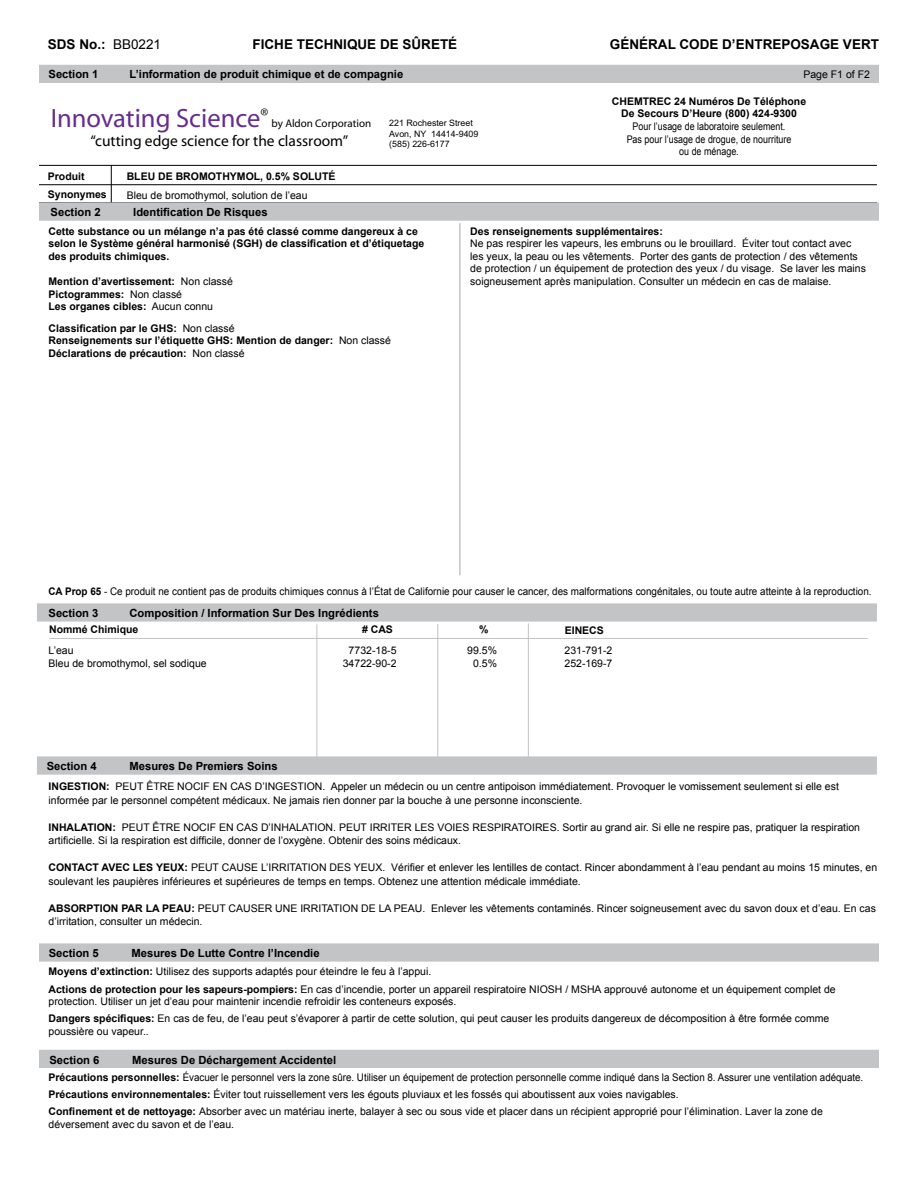
<style>
.page{position:relative;width:918px;height:1188px;background:#fff}
.page>*{position:absolute;margin:0;border:0;box-sizing:border-box;transform-origin:0 0}
.t1{font:26.55px "Myriad";color:#662d91}
.t2{font:15.45px "Myriad";color:#000}
.t3{font:700 13.5px "Arial";color:#000}
.t4{font:700 11.25px "Arial";color:#000}
.t5{font:11.1px "Myriad";color:#000}
.t6{font:10.5px/13.5px "Arial";color:#000}
.t7{font:700 10.5px/12.6px "Arial";color:#000}
.t8{font:10.5px/17.1px "Arial";color:#000;scale:.93 1}
.t9{font:10.5px "Arial";color:#000;scale:.94 1}
.t10{font:10.5px/12.6px "Arial";color:#000;text-align:center;scale:.85 1}
.t11{font:8.85px/10.6px "Arial";color:#000}
.s1{font-weight:400}
.s2{font-weight:700}
</style>
<div class="page">
<hr style="left:111px;top:165px;width:1px;height:39px;background:#000">
<div style="left:39px;top:65px;width:840px;height:18px;background:#c2c4c6"></div>
<div style="left:37px;top:756px;width:840px;height:19px;background:#c2c4c6;border:2px solid #c2c4c6"></div>
<div style="left:39px;top:943px;width:840px;height:19px;background:#c2c4c6;border:2px solid #c2c4c6"></div>
<hr style="left:39px;top:184px;width:838px;height:1px;background:#000">
<div style="left:39px;top:1050px;width:840px;height:18px;background:#c2c4c6"></div>
<div style="left:37px;top:603px;width:840px;height:19px;background:#c2c4c6;border:2px solid #c2c4c6"></div>
<div style="left:39px;top:202px;width:840px;height:19px;background:#c2c4c6;border:2px solid #c2c4c6"></div>
<hr style="left:39px;top:165px;width:838px;height:1px;background:#000">
<hr style="left:437px;top:624px;width:1px;height:135px;background:#c2c4c6">
<hr style="left:49px;top:638px;width:819px;height:1px;background:#c2c4c6">
<hr style="left:316px;top:624px;width:1px;height:135px;background:#c2c4c6">
<hr style="left:528px;top:623px;width:1px;height:135px;background:#c2c4c6">
<hr style="left:459px;top:223px;width:2px;height:352px;background:#c2c4c6">
<p class="t3" style="left:48px;top:35px;width:115px">SDS No.: <span class="s1">BB0221</span></p>
<p class="t3" style="left:253px;top:35px;width:206px">FICHE TECHNIQUE DE SÛRETÉ</p>
<p class="t3" style="left:610px;top:35px;width:271px">GÉNÉRAL CODE D’ENTREPOSAGE VERT</p>
<p class="t4" style="left:49px;top:67px;width:52px">Section 1</p>
<p class="t4" style="left:130px;top:67px;width:275px">L’information de produit chimique et de compagnie</p>
<h1 class="t1" style="left:51px;top:105px;width:219px">Innovating Science<sup>®</sup></h1>
<p class="t5" style="left:272px;top:118px;width:101px">by Aldon Corporation</p>
<h2 class="t2" style="left:91px;top:133px;width:259px">“cutting edge science for the classroom”</h2>
<p class="t7" style="left:48px;top:170px;width:38px">Produit</p>
<p class="t7" style="left:48px;top:188px;width:60px">Synonymes</p>
<p class="t7" style="left:127px;top:170px;width:210px">BLEU DE BROMOTHYMOL, 0.5% SOLUTÉ</p>
<p class="t6" style="left:127px;top:189px;width:182px">Bleu de bromothymol, solution de l’eau</p>
<p class="t4" style="left:51px;top:204px;width:52px">Section 2</p>
<p class="t4" style="left:133px;top:204px;width:136px">Identification De Risques</p>
<p class="t11" style="left:389px;top:118px;width:91px">221 Rochester Street<br>Avon, NY 14414-9409 (585) 226-6177</p>
<p class="t6" style="left:803px;top:67px;width:68px">Page F1 of F2</p>
<p class="t7" style="left:612px;top:95px;width:196px;text-align:center">CHEMTREC 24 Numéros De Téléphone<br>De Secours D’Heure (800) 424-9300</p>
<p class="t10" style="left:627px;top:120px;width:195px">Pour l’usage de laboratoire seulement.<br>Pas pour l’usage de drogue, de nourriture ou de ménage.</p>
<p class="t7" style="left:49px;top:225px;width:377px">Cette substance ou un mélange n’a pas été classé comme dangereux à ce selon le Système général harmonisé (SGH) de classification et d’étiquetage des produits chimiques.</p>
<p class="t7" style="left:49px;top:275px;width:186px">Mention d’avertissement: <span class="s1">Non classé<br></span>Pictogrammes: <span class="s1">Non classé<br></span>Les organes cibles: <span class="s1">Aucun connu</span></p>
<p class="t7" style="left:49px;top:322px;width:344px">Classification par le GHS: <span class="s1">Non classé<br></span>Renseignements sur l’étiquette GHS: Mention de danger: <span class="s1">Non classé<br></span>Déclarations de précaution: <span class="s1">Non classé</span></p>
<p class="t7" style="left:470px;top:225px;width:194px">Des renseignements supplémentaires:</p>
<p class="t6" style="left:470px;top:237px;width:397px;line-height:12.6px">Ne pas respirer les vapeurs, les embruns ou le brouillard. Éviter tout contact avec les yeux, la peau ou les vêtements. Porter des gants de protection / des vêtements de protection / un équipement de protection des yeux / du visage. Se laver les mains soigneusement après manipulation. Consulter un médecin en cas de malaise.</p>
<p class="t9" style="left:49px;top:585px;width:877px"><span class="s2">CA Prop 65</span> - Ce produit ne contient pas de produits chimiques connus à l’État de Californie pour causer le cancer, des malformations congénitales, ou toute autre atteinte à la reproduction.</p>
<p class="t4" style="left:49px;top:605px;width:52px">Section 3</p>
<p class="t4" style="left:130px;top:605px;width:251px">Composition / Information Sur Des Ingrédients</p>
<p class="t7" style="left:49px;top:623px;width:91px">Nommé Chimique</p>
<p class="t7" style="left:362px;top:623px;width:32px"># CAS</p>
<p class="t7" style="left:479px;top:623px;width:11px">%</p>
<p class="t7" style="left:565px;top:624px;width:41px">EINECS</p>
<p class="t6" style="left:49px;top:644px;width:27px">L’eau</p>
<p class="t6" style="left:349px;top:644px;width:49px">7732-18-5</p>
<p class="t6" style="left:467px;top:644px;width:31px">99.5%</p>
<p class="t6" style="left:565px;top:644px;width:49px">231-791-2</p>
<p class="t6" style="left:49px;top:656px;width:160px">Bleu de bromothymol, sel sodique</p>
<p class="t6" style="left:343px;top:656px;width:55px">34722-90-2</p>
<p class="t6" style="left:473px;top:656px;width:25px">0.5%</p>
<p class="t6" style="left:565px;top:656px;width:49px">252-169-7</p>
<p class="t4" style="left:47px;top:759px;width:52px">Section 4</p>
<p class="t4" style="left:129px;top:759px;width:150px">Mesures De Premiers Soins</p>
<p class="t6" style="left:49px;top:780px;width:792px"><span class="s2">INGESTION:</span> PEUT ÊTRE NOCIF EN CAS D’INGESTION. Appeler un médecin ou un centre antipoison immédiatement. Provoquer le vomissement seulement si elle est informée par le personnel compétent médicaux. Ne jamais rien donner par la bouche à une personne inconsciente.</p>
<p class="t6" style="left:49px;top:820px;width:813px"><span class="s2">INHALATION:</span> PEUT ÊTRE NOCIF EN CAS D’INHALATION. PEUT IRRITER LES VOIES RESPIRATOIRES. Sortir au grand air. Si elle ne respire pas, pratiquer la respiration artificielle. Si la respiration est difficile, donner de l’oxygène. Obtenir des soins médicaux.</p>
<p class="t6" style="left:49px;top:861px;width:830px"><span class="s2">CONTACT AVEC LES YEUX:</span> PEUT CAUSE L’IRRITATION DES YEUX. Vérifier et enlever les lentilles de contact. Rincer abondamment à l’eau pendant au moins 15 minutes, en soulevant les paupières inférieures et supérieures de temps en temps. Obtenez une attention médicale immédiate.</p>
<p class="t6" style="left:49px;top:901px;width:829px"><span class="s2">ABSORPTION PAR LA PEAU:</span> PEUT CAUSER UNE IRRITATION DE LA PEAU. Enlever les vêtements contaminés. Rincer soigneusement avec du savon doux et d’eau. En cas d’irritation, consulter un médecin.</p>
<p class="t4" style="left:49px;top:946px;width:52px">Section 5</p>
<p class="t4" style="left:132px;top:946px;width:190px">Mesures De Lutte Contre l’Incendie</p>
<p class="t6" style="left:49px;top:963px;width:789px;line-height:18px"><span class="s2">Moyens d’extinction:</span> Utilisez des supports adaptés pour éteindre le feu à l’appui.<br><span class="s2">Actions de protection pour les sapeurs-pompiers:</span> En cas d’incendie, porter un appareil respiratoire NIOSH / MSHA approuvé autonome et un équipement complet de</p>
<p class="t6" style="left:49px;top:993px;width:782px;line-height:17.1px">protection. Utiliser un jet d’eau pour maintenir incendie refroidir les conteneurs exposés.<br><span class="s2">Dangers spécifiques:</span> En cas de feu, de l’eau peut s’évaporer à partir de cette solution, qui peut causer les produits dangereux de décomposition à être formée comme</p>
<p class="t6" style="left:49px;top:1025px;width:102px">poussière ou vapeur..</p>
<p class="t4" style="left:49px;top:1052px;width:52px">Section 6</p>
<p class="t4" style="left:132px;top:1052px;width:206px">Mesures De Déchargement Accidentel</p>
<p class="t8" style="left:49px;top:1069px;width:878px"><span class="s2">Précautions personnelles:</span> Évacuer le personnel vers la zone sûre. Utiliser un équipement de protection personnelle comme indiqué dans la Section 8. Assurer une ventilation adéquate.<br><span class="s2">Précautions environnementales:</span> Éviter tout ruissellement vers les égouts pluviaux et les fossés qui aboutissent aux voies navigables.<br><span class="s2">Confinement et de nettoyage:</span> Absorber avec un matériau inerte, balayer à sec ou sous vide et placer dans un récipient approprié pour l’élimination. Laver la zone de</p>
<p class="t6" style="left:49px;top:1118px;width:187px">déversement avec du savon et de l’eau.</p>
</div>
